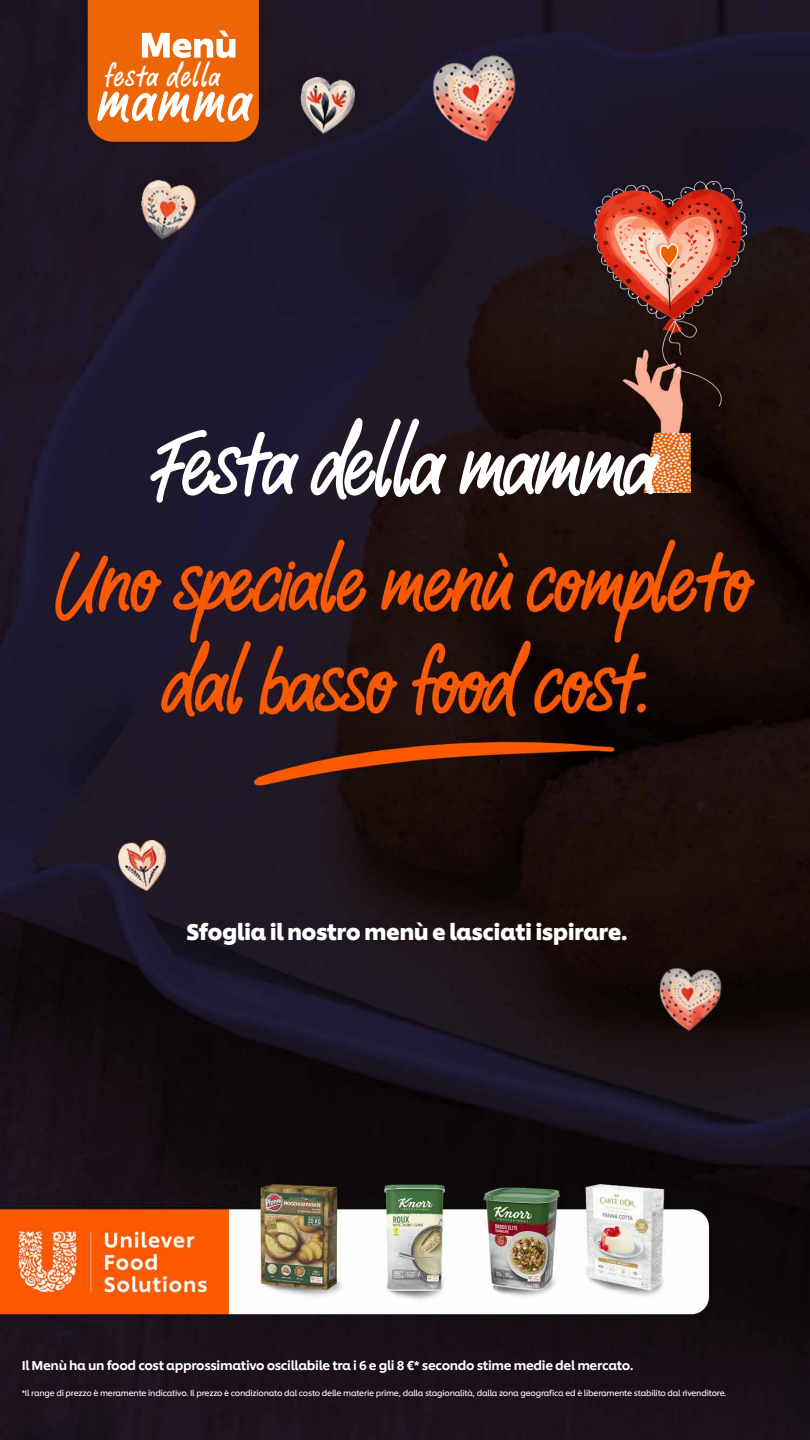
<style>
.page{position:relative;width:810px;height:1440px;background:#fff}
.page>*{position:absolute;margin:0;border:0;box-sizing:border-box;transform-origin:0 0}
.t1{font:123.75px "Chefs Hand";letter-spacing:-.05em;color:#fff}
.t2{font:85.5px "Chefs Hand";color:#fff}
.t3{font:40.5px "Chefs Hand";color:#fff}
.t4{font:700 22.5px "Unilever Shilling";letter-spacing:-.025em;color:#fff}
.t5{font:500 12.75px "Unilever Shilling";letter-spacing:-.025em;color:#fff}
.t6{font:8.25px "Unilever Shilling";letter-spacing:-.025em;color:#fff}
</style>
<div class="page">
<img style="left:0;top:0;width:810px;height:1440px">
<svg style="left:88px;top:0;width:171px;height:142px;background:#ea6d16"></svg>
<img style="left:594px;top:181px;width:153px;height:312px">
<img style="left:432px;top:54px;width:84px;height:88px">
<img style="left:650px;top:958px;width:77px;height:80px">
<img style="left:119px;top:840px;width:46px;height:50px">
<img style="left:300px;top:78px;width:54px;height:56px">
<img style="left:142px;top:180px;width:53px;height:60px">
<h3 class="t3" style="left:104px;top:55px;width:118px">festa della</h3>
<h2 class="t2" style="left:97px;top:55px;width:158px">mamma</h2>
<h1 class="t1" style="left:150px;top:399px;width:511px">Festa della mamma</h1>
<h3 class="t4" style="left:186px;top:914px;width:443px">Sfoglia il nostro menù e lasciati ispirare.</h3>
<h3 class="t5" style="left:22px;top:1356px;width:613px">Il Menù ha un food cost approssimativo oscillabile tra i 6 e gli 8 €* secondo stime medie del mercato.</h3>
<p class="t6" style="left:22px;top:1386px;width:706px">*Il range di prezzo è meramente indicativo. Il prezzo è condizionato dal costo delle materie prime, dalla stagionalità, dalla zona geografica ed è liberamente stabilito dal rivenditore.</p>
</div>
